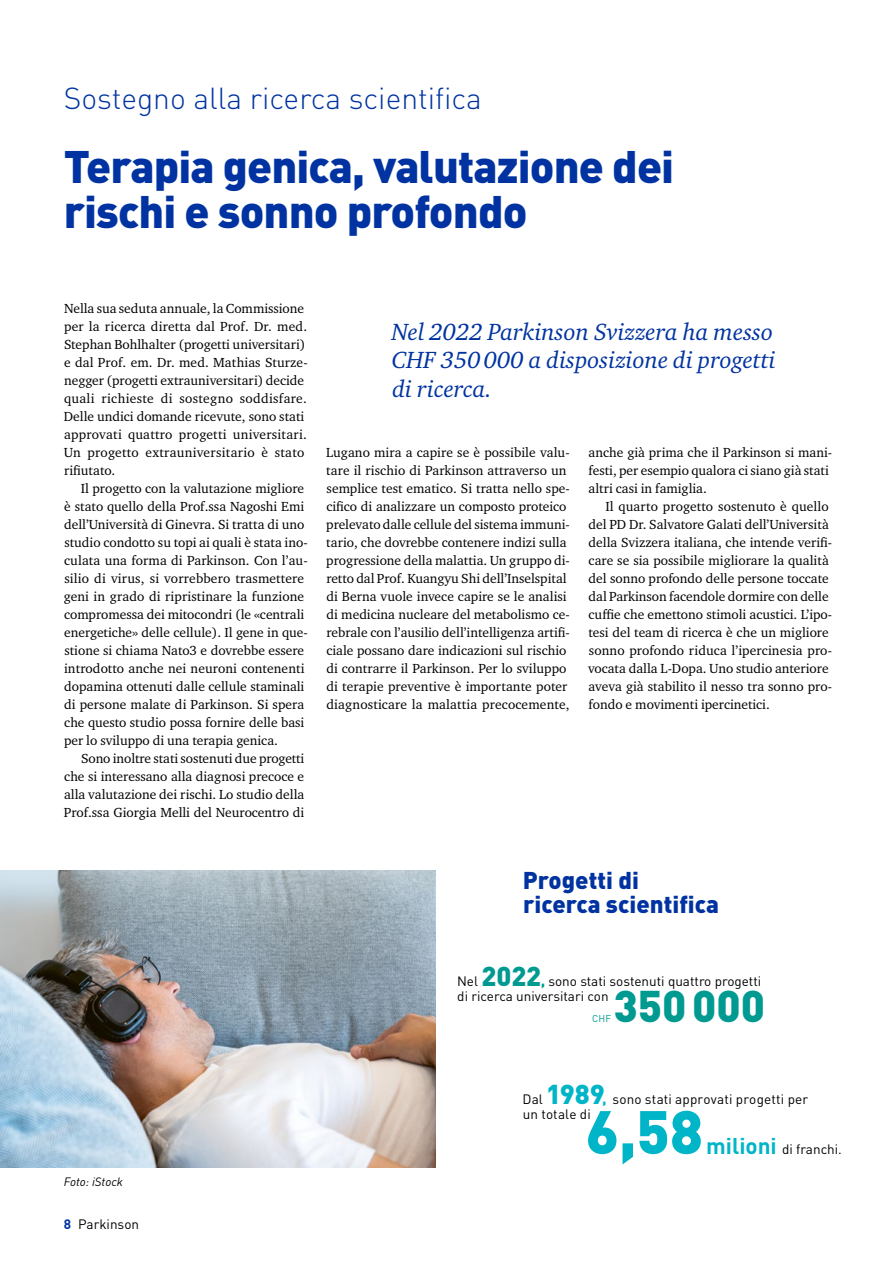
<style>
.page{position:relative;width:893px;height:1263px;background:#fff}
.page>*{position:absolute;margin:0;border:0;box-sizing:border-box;transform-origin:0 0}
.t1{font:900 60px "DIN Pro";color:#00b5c8}
.t2{font:900 45px/45px "DIN Pro";letter-spacing:-.02em;color:#0033a1}
.t3{font:900 43.8px "DIN Pro";color:#009a91}
.t4{font:300 30px "DIN Pro";color:#0033a1}
.Lauftext_9{font:italic 24px/28.5px "Charter ITC Std";color:#0033a1;text-align:justify}
.t5{font:900 24px/24px "DIN Pro";color:#0033a1}
.t6{font:13.5px/18px "Charter ITC Std";color:#000}
.t7{font:13.5px/15px "DIN Pro";color:#000}
.Bildlegende_8{font:italic 12px "DIN Pro";color:#000}
.t8{font:9.9px "DIN Pro";color:#009a91}
.s1{font-weight:900;font-size:27px;color:#009a91}
.s2{font-weight:900;color:#009a91}
.s3{font-weight:700;color:#0033a1}
.s4{font-weight:900;font-size:27px;color:#00b5c8}
.s5{font-weight:900;color:#00b5c8}
.s6{font-weight:700;font-size:22.5px;color:#00b5c8}
</style>
<div class="page">
<img style="left:0;top:870px;width:436px;height:297px">
<p class="t4" style="left:64px;top:78px;width:420px">Sostegno alla ricerca scientifica</p>
<p class="t2" style="left:64px;top:142px;width:612px">Terapia genica, valutazione dei rischi e sonno profondo</p>
<p class="t6" style="left:64px;top:299px;width:245px">Nella sua seduta annuale, la Commissione per la ricerca diretta dal Prof. Dr. med.<br>Stephan Bohlhalter (progetti universitari) e dal Prof. em. Dr. med. Mathias Sturze&shy;negger (progetti extrauniversitari) decide quali richieste di sostegno soddisfare.<br>Delle undici domande ricevute, sono stati approvati quattro progetti universitari.<br>Un progetto extrauniversitario è stato rifiutato.</p>
<p class="t6" style="left:64px;top:479px;width:245px;text-indent:17px">Il progetto con la valutazione migliore è stato quello della Prof.ssa Nagoshi Emi dell’Università di Ginevra. Si tratta di uno studio condotto su topi ai quali è stata ino&shy;culata una forma di Parkinson. Con l’au&shy;silio di virus, si vorrebbero trasmettere geni in grado di ripristinare la funzione compromessa dei mitocondri (le «centrali energetiche» delle cellule). Il gene in que&shy;stione si chiama Nato3 e dovrebbe essere introdotto anche nei neuroni contenenti dopamina ottenuti dalle cellule staminali di persone malate di Parkinson. Si spera che questo studio possa fornire delle basi per lo sviluppo di una terapia genica.</p>
<p class="t6" style="left:64px;top:749px;width:242px;text-align:justify;text-indent:17px">Sono inoltre stati sostenuti due progetti che si interessano alla diagnosi precoce e alla valutazione dei rischi. Lo studio della Prof.ssa Giorgia Melli del Neurocentro di</p>
<p class="Lauftext_9" style="left:392px;top:317px;width:385px">Nel 2022 Parkinson Svizzera ha messo CHF 350000 a disposizione di progetti di ricerca.</p>
<p class="t6" style="left:326px;top:443px;width:245px">Lugano mira a capire se è possibile valu&shy;tare il rischio di Parkinson attraverso un semplice test ematico. Si tratta nello spe&shy;cifico di analizzare un composto proteico prelevato dalle cellule del sistema immuni&shy;tario, che dovrebbe contenere indizi sulla progressione della malattia. Un gruppo di&shy;retto dal Prof. Kuangyu Shi dell’Inselspital di Berna vuole invece capire se le analisi di medicina nucleare del metabolismo ce&shy;rebrale con l’ausilio dell’intelligenza artifi&shy;ciale possano dare indicazioni sul rischio di contrarre il Parkinson. Per lo sviluppo di terapie preventive è importante poter diagnosticare la malattia precocemente,</p>
<p class="t6" style="left:589px;top:443px;width:245px">anche già prima che il Parkinson si mani&shy;festi, per esempio qualora ci siano già stati altri casi in famiglia.</p>
<p class="t6" style="left:588px;top:497px;width:246px;text-indent:17px">Il quarto progetto sostenuto è quello del PD Dr. Salvatore Galati dell’Università della Svizzera italiana, che intende verifi&shy;care se sia possibile migliorare la qualità del sonno profondo delle persone toccate dal Parkinson facendole dormire con delle cuffie che emettono stimoli acustici. L’ipo&shy;tesi del team di ricerca è che un migliore sonno profondo riduca l’ipercinesia pro&shy;vocata dalla L-Dopa. Uno studio anteriore aveva già stabilito il nesso tra sonno pro&shy;fondo e movimenti ipercinetici.</p>
<p class="t5" style="left:523px;top:867px;width:198px">Progetti di ricerca scientifica</p>
<p class="t7" style="left:457px;top:973px;width:306px">Nel <span class="s1">2022</span><span class="s2">,</span> sono stati sostenuti quattro progetti di ricerca universitari con</p>
<p class="t8" style="left:592px;top:1012px;width:20px">CHF</p>
<p class="t3" style="left:613px;top:977px;width:153px">350000</p>
<p class="Bildlegende_8" style="left:64px;top:1174px;width:61px">Foto: iStock</p>
<p class="t7" style="left:64px;top:1216px;width:77px"><span class="s3">8</span> Parkinson</p>
<p class="t7" style="left:523px;top:1091px;width:287px">Dal <span class="s4">1989</span><span class="s5">,</span> sono stati approvati progetti per un totale di</p>
<p class="t1" style="left:586px;top:1091px;width:119px">6,58</p>
<p class="t7" style="left:706px;top:1141px;width:137px"><span class="s6">milioni</span> di franchi.</p>
</div>
